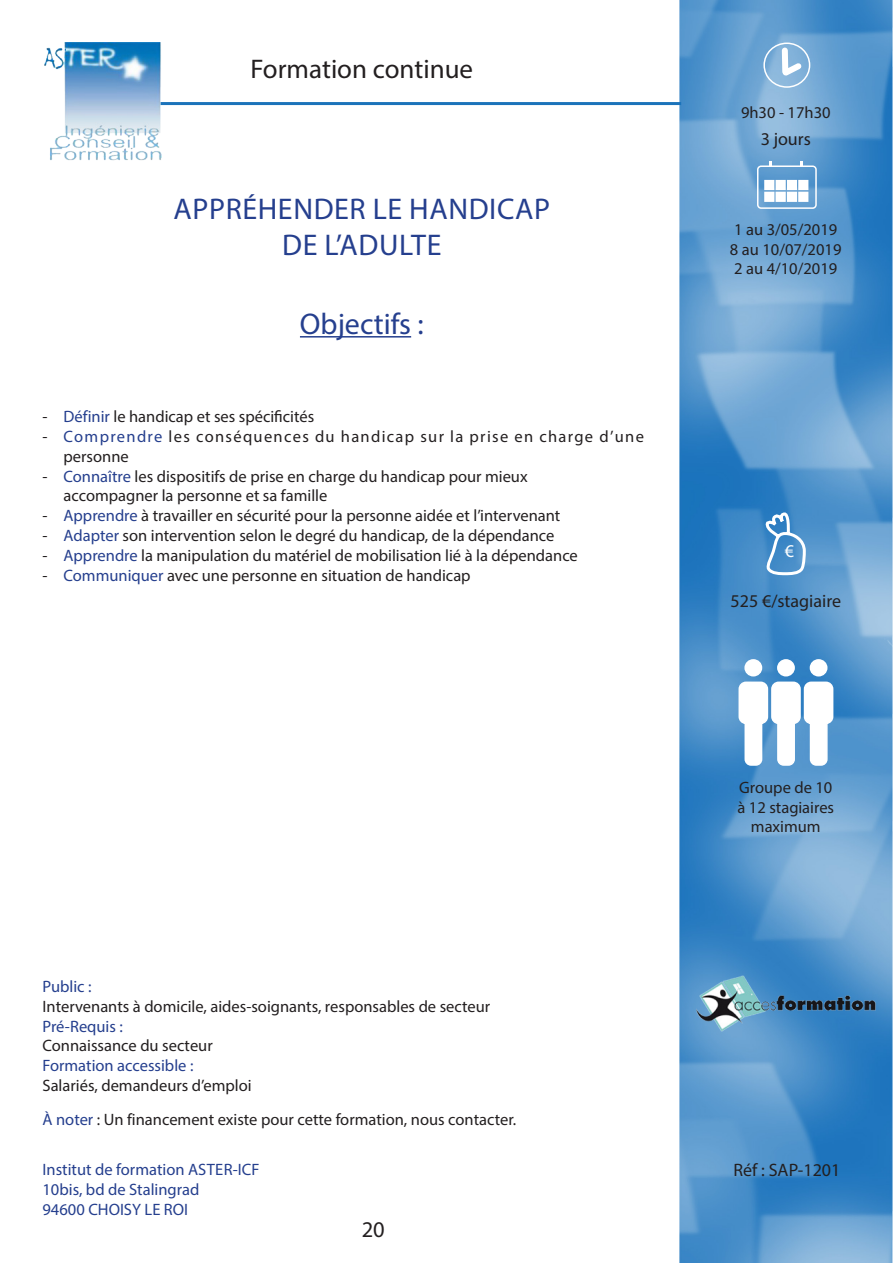
<style>
.page{position:relative;width:893px;height:1263px;background:#fff}
.page>*{position:absolute;margin:0;border:0;box-sizing:border-box;transform-origin:0 0}
.Titre{font:30px "Myriad Pro";letter-spacing:.02em;color:#253f8e}
.Objectif{font:30px "Myriad Pro";color:#253f8e}
.t1{font:27px "Myriad Pro";color:#231f20}
.t2{font:22.5px "Myriad Pro";color:#231f20}
.t3{font:18px "Myriad Pro";color:#231f20}
.t4{font:18px "Myriad Pro";color:#fff}
.texte-objectif{font:16.5px/19.8px "Myriad Pro";color:#231f20}
.Notes{font:16.5px "Myriad Pro";color:#231f20}
.Notes-2{font:16.5px/19.8px "Myriad Pro";color:#253f8e}
.texte-objectif-2{font:16.5px/19.8px "Myriad Pro";letter-spacing:.08em;color:#231f20}
.Dates{font:16.5px "Myriad Pro";color:#231f20}
.public{font:16.5px "Myriad Pro";color:#253f8e}
.s1{color:#253f8e}
</style>
<div class="page">
<img style="left:679px;top:0;width:214px;height:1263px">
<hr style="left:121px;top:102px;width:560px;height:3px;background:#1b73ba">
<img style="left:44px;top:43px;width:117px;height:118px">
<div style="left:763px;top:43px;width:47px;height:45px;border:2px solid #fff;border-radius:50%"></div>
<svg style="left:778px;top:44px;width:28px;height:37px"></svg>
<svg style="left:766px;top:514px;width:42px;height:64px"></svg>
<div style="left:757px;top:165px;width:60px;height:44px;border:2px solid #fff;border-radius:3px"></div>
<div style="left:765px;top:181px;width:9px;height:8px;background:#fff"></div>
<div style="left:764px;top:180px;width:10px;height:10px;border:2px solid #fff"></div>
<div style="left:776px;top:181px;width:9px;height:8px;background:#fff"></div>
<div style="left:775px;top:180px;width:11px;height:10px;border:2px solid #fff"></div>
<div style="left:788px;top:181px;width:8px;height:8px;background:#fff"></div>
<div style="left:799px;top:181px;width:9px;height:8px;background:#fff"></div>
<div style="left:798px;top:180px;width:10px;height:10px;border:2px solid #fff"></div>
<div style="left:765px;top:192px;width:9px;height:9px;background:#fff"></div>
<div style="left:764px;top:192px;width:10px;height:10px;border:2px solid #fff"></div>
<div style="left:776px;top:192px;width:9px;height:9px;background:#fff"></div>
<div style="left:775px;top:192px;width:11px;height:10px;border:2px solid #fff"></div>
<div style="left:788px;top:192px;width:8px;height:9px;background:#fff"></div>
<div style="left:787px;top:192px;width:10px;height:10px;border:2px solid #fff"></div>
<div style="left:799px;top:192px;width:9px;height:9px;background:#fff"></div>
<div style="left:798px;top:192px;width:10px;height:10px;border:2px solid #fff"></div>
<div style="left:745px;top:660px;width:16px;height:16px;background:#fff;border-radius:50%"></div>
<div style="left:744px;top:659px;width:18px;height:17px;border:2px solid #fff;border-radius:50%"></div>
<div style="left:778px;top:660px;width:16px;height:16px;background:#fff;border-radius:50%"></div>
<div style="left:777px;top:659px;width:18px;height:17px;border:2px solid #fff;border-radius:50%"></div>
<div style="left:810px;top:660px;width:17px;height:16px;background:#fff;border-radius:50%"></div>
<div style="left:810px;top:659px;width:17px;height:17px;border:2px solid #fff;border-radius:50%"></div>
<svg style="left:738px;top:681px;width:96px;height:85px"></svg>
<hr style="left:300px;top:336px;width:111px;height:2px;background:#253f8e">
<img style="left:695px;top:974px;width:181px;height:58px">
<h2 class="t1" style="left:251px;top:52px;width:224px">Formation continue</h2>
<p class="Titre" style="left:174px;top:190px;width:378px">APPRÉHENDER LE HANDICAP</p>
<p class="Titre" style="left:282px;top:226px;width:161px">DE L’ADULTE</p>
<p class="Objectif" style="left:300px;top:305px;width:125px">Objectifs :</p>
<p class="texte-objectif" style="left:43px;top:407px;width:273px">- <span class="s1">Définir</span> le handicap et ses spécificités</p>
<p class="texte-objectif-2" style="left:64px;top:426px;width:582px;text-indent:-21px">- <span class="s1">Comprendre</span> les conséquences du handicap sur la prise en charge d’une personne</p>
<p class="texte-objectif" style="left:64px;top:466px;width:466px;text-indent:-21px">- <span class="s1">Connaître</span> les dispositifs de prise en charge du handicap pour mieux accompagner la personne et sa famille</p>
<p class="texte-objectif" style="left:43px;top:506px;width:519px">- <span class="s1">Apprendre</span> à travailler en sécurité pour la personne aidée et l’intervenant</p>
<p class="texte-objectif" style="left:43px;top:525px;width:513px">- <span class="s1">Adapter</span> son intervention selon le degré du handicap, de la dépendance</p>
<p class="texte-objectif" style="left:43px;top:545px;width:537px">- <span class="s1">Apprendre</span> la manipulation du matériel de mobilisation lié à la dépendance</p>
<p class="texte-objectif" style="left:43px;top:565px;width:430px">- <span class="s1">Communiquer</span> avec une personne en situation de handicap</p>
<p class="public" style="left:43px;top:976px;width:51px">Public :</p>
<p class="Notes" style="left:43px;top:996px;width:449px">Intervenants à domicile, aides-soignants, responsables de secteur</p>
<p class="Notes-2" style="left:43px;top:1016px;width:82px">Pré-Requis :</p>
<p class="Notes" style="left:43px;top:1035px;width:172px">Connaissance du secteur</p>
<p class="Notes-2" style="left:43px;top:1055px;width:152px">Formation accessible :</p>
<p class="Notes" style="left:43px;top:1075px;width:211px">Salariés, demandeurs d’emploi</p>
<p class="Notes" style="left:43px;top:1109px;width:475px"><span class="s1">À noter</span> : Un financement existe pour cette formation, nous contacter.</p>
<p class="Notes-2" style="left:43px;top:1159px;width:218px">Institut de formation ASTER-ICF<br>10bis, bd de Stalingrad<br>94600 CHOISY LE ROI</p>
<h3 class="t2" style="left:362px;top:1216px;width:24px">20</h3>
<p class="texte-objectif" style="left:741px;top:102px;width:91px">9h30 - 17h30</p>
<p class="t3" style="left:761px;top:128px;width:52px">3 jours</p>
<p class="Dates" style="left:734px;top:219px;width:105px">1 au 3/05/2019</p>
<p class="Dates" style="left:730px;top:239px;width:113px">8 au 10/07/2019</p>
<p class="Dates" style="left:734px;top:259px;width:105px">2 au 4/10/2019</p>
<p class="t4" style="left:785px;top:539px;width:11px">€</p>
<p class="t3" style="left:731px;top:590px;width:112px">525 €/stagiaire</p>
<p class="texte-objectif" style="left:737px;top:777px;width:98px;text-align:center">Groupe de 10 à 12 stagiaires maximum</p>
<p class="t3" style="left:733px;top:1159px;width:109px">Réf : SAP-1201</p>
</div>
